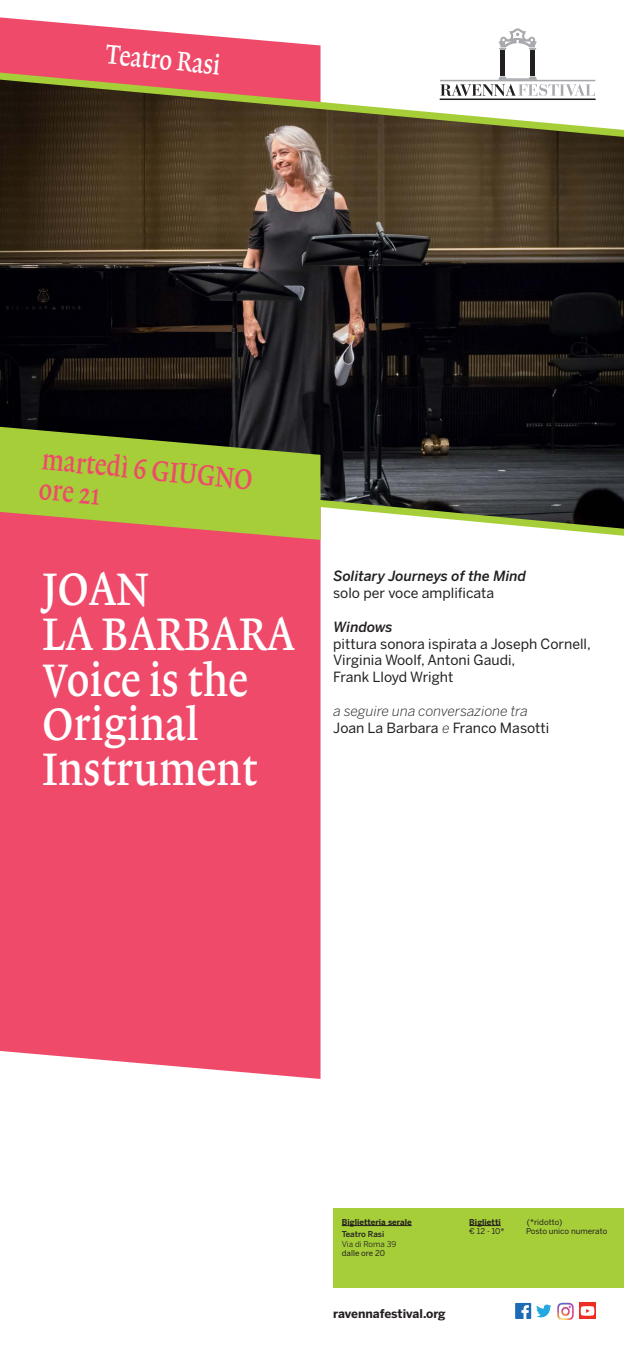
<style>
.page{position:relative;width:624px;height:1361px;background:#fff}
.page>*{position:absolute;margin:0;border:0;box-sizing:border-box;transform-origin:0 0}
.t1{font:48px/45px "Lexicon No 1 Roman B";color:#fff;scale:.85 1}
.t2{font:30px/30.5px "Lexicon No 1 Roman B";color:#ef4a6a;scale:.8 1}
.t3{font:28.4px "Lexicon No 1 Roman B";color:#fff;scale:.8 1}
.t4{font:14px/16.8px "Benton Sans";color:#231f20}
.t5{font:italic 300 14px/16.8px "Benton Sans";color:#231f20}
.t6{font:italic 500 14px "Benton Sans";color:#231f20}
.t7{font:700 12px "Benton Sans";letter-spacing:-.005em;color:#231f20}
.t8{font:8px "Benton Sans";color:#231f20}
.t9{font:700 8px "Benton Sans";color:#231f20}
.t10{font:8px "Benton Sans";color:#231f20}
.t11{font:500 8px "Benton Sans";letter-spacing:-.005em;color:#231f20}
.s1{font-weight:400;font-style:normal}
</style>
<div class="page">
<div style="left:0;top:17px;width:320px;height:1062px;background:#ef4a6a"></div>
<svg style="left:515px;top:1303px;width:16px;height:16px"></svg>
<svg style="left:579px;top:1302px;width:16px;height:17px"></svg>
<svg style="left:580px;top:1306px;width:14px;height:9px"></svg>
<img style="left:557px;top:1302px;width:16px;height:17px">
<div style="left:530px;top:51px;width:5px;height:25px;background:#231f20"></div>
<svg style="left:498px;top:28px;width:38px;height:22px"></svg>
<div style="left:500px;top:51px;width:5px;height:25px;background:#231f20"></div>
<div style="left:333px;top:1208px;width:291px;height:79px;background:#a6ce39"></div>
<svg style="left:0;top:67px;width:624px;height:474px;background:#463b33"></svg>
<hr style="left:469px;top:1225px;width:31px;height:1px;background:#231f20">
<hr style="left:342px;top:1225px;width:69px;height:1px;background:#231f20">
<svg style="left:0;top:425px;width:320px;height:115px;background:#9aa339"></svg>
<h3 class="t3" style="left:107px;top:38px;width:146px;rotate:6deg">Teatro Rasi</h3>
<h2 class="t2" style="left:44px;top:443px;width:266px;rotate:6deg">martedì 6 GIUGNO ore 21</h2>
<h1 class="t1" style="left:43px;top:567px;width:299px">JOAN<br>LA BARBARA<br>Voice is the<br>Original<br>Instrument</h1>
<p class="t6" style="left:333px;top:568px;width:194px">Solitary Journeys of the Mind</p>
<p class="t4" style="left:333px;top:584px;width:162px">solo per voce amplificata</p>
<p class="t6" style="left:333px;top:618px;width:61px">Windows</p>
<p class="t4" style="left:333px;top:635px;width:259px">pittura sonora ispirata a Joseph Cornell,<br>Virginia Woolf, Antoni Gaudi,<br>Frank Lloyd Wright</p>
<p class="t5" style="left:333px;top:702px;width:217px">a seguire una conversazione tra<br><span class="s1">Joan La Barbara</span> e <span class="s1">Franco Masotti</span></p>
<p class="t9" style="left:342px;top:1217px;width:71px">Biglietteria serale</p>
<p class="t11" style="left:342px;top:1229px;width:44px">Teatro Rasi</p>
<p class="t10" style="left:342px;top:1239px;width:56px">Via di Roma 39</p>
<p class="t8" style="left:342px;top:1248px;width:45px">dalle ore 20</p>
<p class="t7" style="left:333px;top:1307px;width:114px">ravennafestival.org</p>
<p class="t9" style="left:469px;top:1217px;width:33px">Biglietti</p>
<p class="t8" style="left:527px;top:1217px;width:37px">(*ridotto)</p>
<p class="t8" style="left:469px;top:1226px;width:37px">€ 12 - 10*</p>
<p class="t8" style="left:526px;top:1226px;width:83px">Posto unico numerato</p>
</div>
